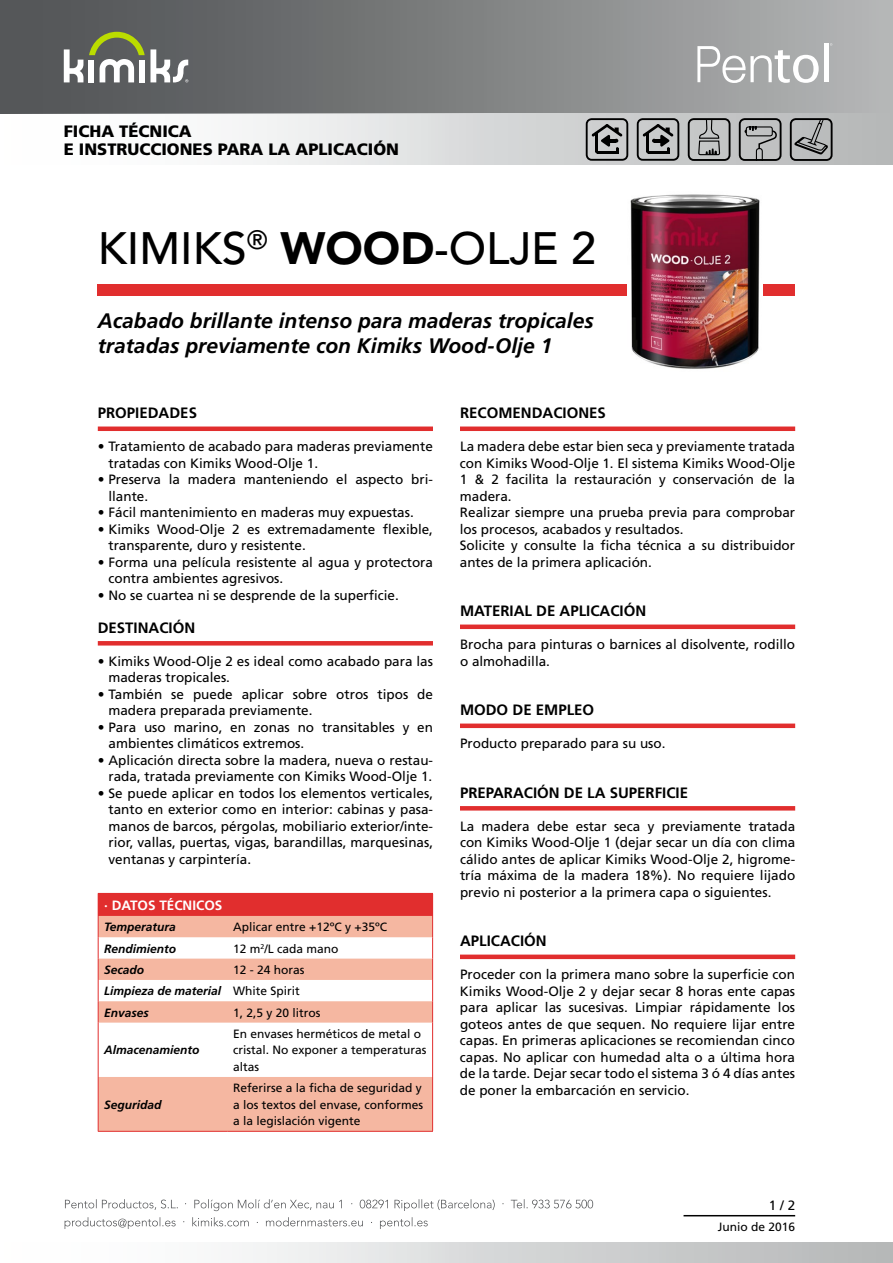
<style>
.page{position:relative;width:893px;height:1263px;background:#fff}
.page>*{position:absolute;margin:0;border:0;box-sizing:border-box;transform-origin:0 0}
.t1{font:500 45px "Avenir";color:#000}
.t2{font:italic 700 21px/25.5px "Frutiger";color:#000}
.t3{font:900 16.5px/18px "Frutiger";color:#000}
.t4{font:700 15px "Frutiger";color:#000}
.t5{font:13.5px/16.5px "Frutiger";color:#000}
.t6{font:700 13.5px "Frutiger";color:#fff}
.t7{font:12px/16.5px "Frutiger";color:#000}
.t8{font:italic 700 12px/21.3px "Frutiger";color:#000}
.s1{font-weight:900}
.s2{font-weight:400;font-style:normal}
</style>
<div class="page">
<div style="left:0;top:1243px;width:893px;height:20px;background:linear-gradient(to right,#fff,#b4b6b7)"></div>
<svg style="left:65px;top:1217px;width:363px;height:12px"></svg>
<svg style="left:65px;top:1199px;width:528px;height:12px"></svg>
<div style="left:0;top:0;width:893px;height:114px;background:linear-gradient(to right,#4b4d4f,#b3b4b4)"></div>
<div style="left:0;top:114px;width:893px;height:51px;background:linear-gradient(to right,#fff,#b2b4b5)"></div>
<svg style="left:64px;top:49px;width:19px;height:33px"></svg>
<svg style="left:89px;top:32px;width:99px;height:51px"></svg>
<svg style="left:697px;top:46px;width:122px;height:37px"></svg>
<div style="left:824px;top:43px;width:5px;height:39px;background:#fff"></div>
<div style="left:637px;top:118px;width:42px;height:43px;border:2px solid #000;border-radius:5px"></div>
<svg style="left:643px;top:124px;width:30px;height:29px"></svg>
<div style="left:586px;top:118px;width:42px;height:43px;border:2px solid #000;border-radius:5px"></div>
<svg style="left:592px;top:124px;width:30px;height:29px"></svg>
<div style="left:688px;top:118px;width:42px;height:43px;border:2px solid #000;border-radius:5px"></div>
<svg style="left:698px;top:120px;width:23px;height:45px"></svg>
<svg style="left:794px;top:121px;width:34px;height:33px"></svg>
<div style="left:790px;top:118px;width:42px;height:43px;border:2px solid #000;border-radius:5px"></div>
<svg style="left:744px;top:126px;width:34px;height:32px"></svg>
<div style="left:739px;top:118px;width:42px;height:43px;border:2px solid #000;border-radius:5px"></div>
<div style="left:98px;top:284px;width:697px;height:12px;background:#e12e2e"></div>
<hr style="left:683px;top:1215px;width:112px;height:1px;background:#000">
<div style="left:98px;top:426px;width:335px;height:5px;background:#e12e2e"></div>
<hr style="left:98px;top:641px;width:335px;height:4px;background:#e12e2e">
<div style="left:460px;top:426px;width:335px;height:5px;background:#e12e2e"></div>
<div style="left:460px;top:624px;width:335px;height:5px;background:#e12e2e"></div>
<div style="left:460px;top:723px;width:335px;height:5px;background:#e12e2e"></div>
<svg style="left:460px;top:806px;width:335px;height:4px"></svg>
<div style="left:460px;top:954px;width:335px;height:5px;background:#e12e2e"></div>
<div style="left:98px;top:893px;width:335px;height:23px;background:#e12e2e"></div>
<svg style="left:99px;top:916px;width:333px;height:215px;fill:#f5b7a1"></svg>
<svg style="left:98px;top:916px;width:1px;height:106px"></svg>
<svg style="left:432px;top:916px;width:1px;height:106px"></svg>
<hr style="left:98px;top:1022px;width:1px;height:55px;background:#e12e2e">
<hr style="left:432px;top:1022px;width:1px;height:55px;background:#e12e2e">
<hr style="left:98px;top:1077px;width:1px;height:54px;background:#e12e2e">
<hr style="left:432px;top:1077px;width:1px;height:54px;background:#e12e2e">
<hr style="left:98px;top:1131px;width:129px;height:1px;background:#e12e2e">
<hr style="left:227px;top:1131px;width:206px;height:1px;background:#e12e2e">
<img style="left:628px;top:194px;width:134px;height:175px">
<p class="t3" style="left:64px;top:122px;width:337px">FICHA TÉCNICA<br>E INSTRUCCIONES PARA LA APLICACIÓN</p>
<h1 class="t1" style="left:98px;top:223px;width:500px">KIMIKS<sup>®</sup> <span class="s1">WOOD</span>-OLJE 2</h1>
<h2 class="t2" style="left:98px;top:307px;width:497px">Acabado brillante intenso para maderas tropicales tratadas previamente con Kimiks Wood-Olje 1</h2>
<p class="t4" style="left:98px;top:404px;width:101px">PROPIEDADES</p>
<p class="t5" style="left:108px;top:438px;width:326px;text-indent:-11px">• Tratamiento de acabado para maderas previamente tratadas con Kimiks Wood-Olje 1.</p>
<p class="t5" style="left:108px;top:471px;width:326px;text-indent:-11px">• Preserva la madera manteniendo el aspecto bri&shy;llante.</p>
<p class="t5" style="left:98px;top:504px;width:317px">• Fácil mantenimiento en maderas muy expuestas.</p>
<p class="t5" style="left:108px;top:520px;width:326px;text-indent:-11px">• Kimiks Wood-Olje 2 es extremadamente flexible, transparente, duro y resistente.</p>
<p class="t5" style="left:108px;top:553px;width:326px;text-indent:-11px">• Forma una película resistente al agua y protectora contra ambientes agresivos.</p>
<p class="t5" style="left:98px;top:586px;width:302px">• No se cuartea ni se desprende de la superficie.</p>
<p class="t4" style="left:98px;top:618px;width:99px">DESTINACIÓN</p>
<p class="t5" style="left:108px;top:652px;width:326px;text-indent:-11px">• Kimiks Wood-Olje 2 es ideal como acabado para las maderas tropicales.</p>
<p class="t5" style="left:108px;top:685px;width:326px;text-indent:-11px">• También se puede aplicar sobre otros tipos de madera preparada previamente.</p>
<p class="t5" style="left:108px;top:718px;width:326px;text-indent:-11px">• Para uso marino, en zonas no transitables y en ambientes climáticos extremos.</p>
<p class="t5" style="left:98px;top:751px;width:337px;text-align:right">• Aplicación directa sobre la madera, nueva o restau&shy;rada, tratada previamente con Kimiks Wood-Olje 1.</p>
<p class="t5" style="left:109px;top:784px;width:326px;text-align:justify;text-indent:-11px">• Se puede aplicar en todos los elementos verticales, tanto en exterior como en interior: cabinas y pasa&shy;manos de barcos, pérgolas, mobiliario exterior/inte&shy;rior, vallas, puertas, vigas, barandillas, marquesinas, ventanas y carpintería.</p>
<p class="t6" style="left:104px;top:897px;width:120px">· DATOS TÉCNICOS</p>
<p class="t8" style="left:104px;top:916px;width:73px">Temperatura</p>
<p class="t7" style="left:233px;top:919px;width:155px">Aplicar entre +12ºC y +35ºC</p>
<p class="t8" style="left:104px;top:938px;width:74px">Rendimiento</p>
<p class="t7" style="left:233px;top:940px;width:107px">12 m<sup>2</sup>/L cada mano</p>
<p class="t8" style="left:104px;top:959px;width:42px">Secado</p>
<p class="t8" style="left:104px;top:959px;width:202px;text-indent:129px"><span class="s2">12 - 24 horas<br></span>Limpieza de material <span class="s2">White Spirit<br></span>Envases</p>
<p class="t7" style="left:233px;top:1004px;width:89px">1, 2,5 y 20 litros</p>
<p class="t8" style="left:104px;top:1039px;width:97px">Almacenamiento</p>
<p class="t8" style="left:104px;top:1094px;width:59px">Seguridad</p>
<p class="t7" style="left:233px;top:1025px;width:195px">En envases herméticos de metal o cristal. No exponer a temperaturas altas</p>
<p class="t7" style="left:233px;top:1080px;width:192px;text-align:justify">Referirse a la ficha de seguridad y a los textos del envase, conformes a la legislación vigente</p>
<p class="t4" style="left:460px;top:404px;width:147px">RECOMENDACIONES</p>
<p class="t5" style="left:460px;top:438px;width:337px">La madera debe estar bien seca y previamente tratada con Kimiks Wood-Olje 1. El sistema Kimiks Wood-Olje 1 &amp; 2 facilita la restauración y conservación de la madera.<br>Realizar siempre una prueba previa para comprobar los procesos, acabados y resultados.<br>Solicite y consulte la ficha técnica a su distribuidor antes de la primera aplicación.</p>
<p class="t4" style="left:460px;top:602px;width:188px">MATERIAL DE APLICACIÓN</p>
<p class="t5" style="left:460px;top:636px;width:337px">Brocha para pinturas o barnices al disolvente, rodillo o almohadilla.</p>
<p class="t4" style="left:460px;top:701px;width:136px">MODO DE EMPLEO</p>
<p class="t5" style="left:460px;top:735px;width:207px">Producto preparado para su uso.</p>
<p class="t4" style="left:460px;top:783px;width:230px">PREPARACIÓN DE LA SUPERFICIE</p>
<p class="t5" style="left:460px;top:817px;width:337px;text-align:justify">La madera debe estar seca y previamente tratada con Kimiks Wood-Olje 1 (dejar secar un día con clima cálido antes de aplicar Kimiks Wood-Olje 2, higrome&shy;tría máxima de la madera 18%). No requiere lijado previo ni posterior a la primera capa o siguientes.</p>
<p class="t4" style="left:460px;top:932px;width:88px">APLICACIÓN</p>
<p class="t5" style="left:460px;top:966px;width:337px;text-align:justify">Proceder con la primera mano sobre la superficie con Kimiks Wood-Olje 2 y dejar secar 8 horas ente capas para aplicar las sucesivas. Limpiar rápidamente los goteos antes de que sequen. No requiere lijar entre capas. En primeras aplicaciones se recomiendan cinco capas. No aplicar con humedad alta o a última hora de la tarde. Dejar secar todo el sistema 3 ó 4 días antes de poner la embarcación en servicio.</p>
<p class="t5" style="left:769px;top:1196px;width:28px">1 / 2</p>
<p class="t7" style="left:718px;top:1218px;width:79px">Junio de 2016</p>
</div>
